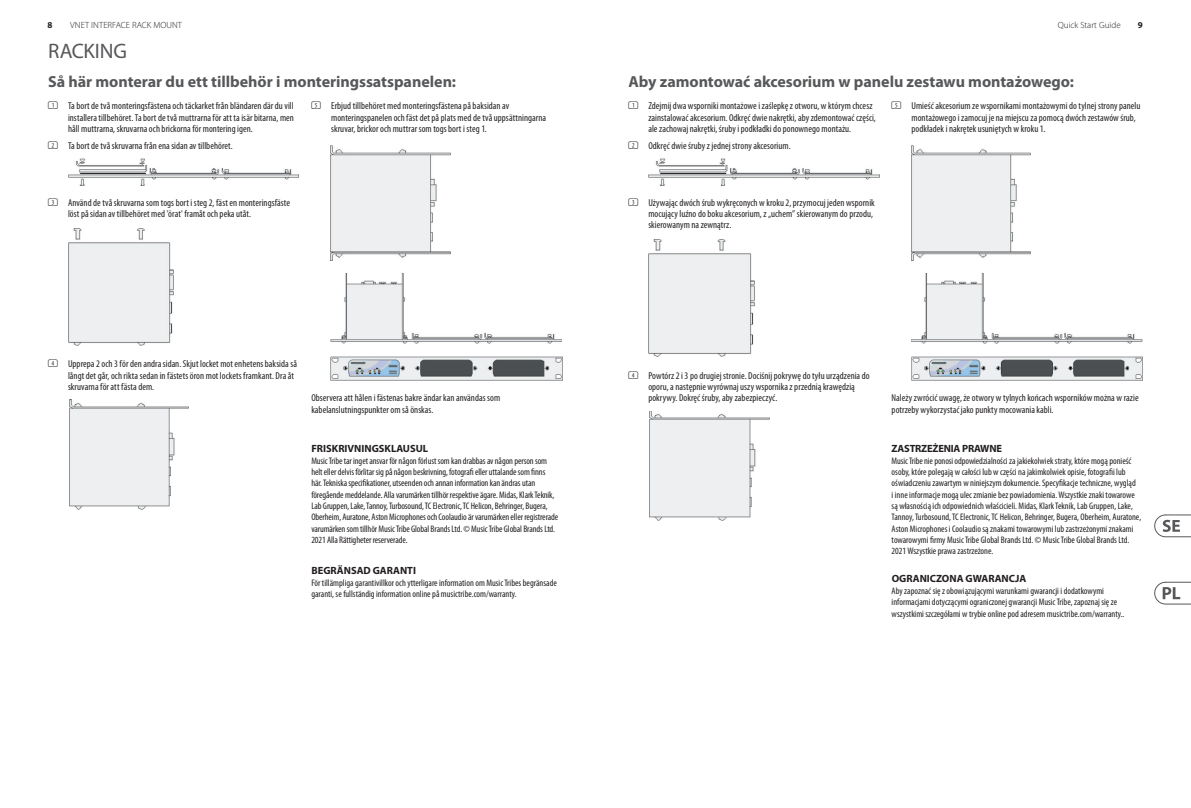
<style>
.page{position:relative;width:1191px;height:808px;background:#fff}
.page>*{position:absolute;margin:0;border:0;box-sizing:border-box;transform-origin:0 0}
.t1{font:21px "Myriad Pro";letter-spacing:-.01em;color:#57585a}
.t2{font:700 16px "Myriad Pro";letter-spacing:-.005em;color:#57585a}
.t3{font:700 10.5px "Myriad Pro";color:#231f20}
.t4{font:700 10.5px "Myriad Pro";letter-spacing:-.02em;color:#231f20}
.t5{font:condensed 10px/11.3px "Myriad Pro";letter-spacing:.005em;color:#231f20}
.t6{font:condensed 9.5px/11.3px "Myriad Pro";color:#231f20}
.t7{font:300 9px "Myriad Pro";color:#231f20}
.t8{font:700 9px "Myriad Pro";color:#231f20}
.s1{font-family:"SQF Round Cond 1 D V1";font-stretch:normal}
</style>
<div class="page">
<svg style="left:1154px;top:581px;width:37px;height:24px"></svg>
<svg style="left:1154px;top:514px;width:37px;height:23px"></svg>
<img style="left:649px;top:158px;width:230px;height:28px">
<img style="left:649px;top:239px;width:105px;height:118px">
<img style="left:649px;top:411px;width:120px;height:110px">
<img style="left:911px;top:146px;width:119px;height:114px">
<img style="left:911px;top:273px;width:231px;height:71px">
<img style="left:911px;top:357px;width:231px;height:23px">
<img style="left:68px;top:158px;width:231px;height:28px">
<img style="left:68px;top:228px;width:106px;height:117px">
<img style="left:69px;top:400px;width:120px;height:109px">
<img style="left:331px;top:146px;width:119px;height:114px">
<img style="left:331px;top:273px;width:231px;height:71px">
<img style="left:331px;top:357px;width:231px;height:23px">
<p class="t8" style="left:48px;top:19px;width:6px">8</p>
<p class="t7" style="left:70px;top:20px;width:113px">VNET INTERFACE RACK MOUNT</p>
<p class="t7" style="left:1057px;top:20px;width:64px">Quick Start Guide</p>
<p class="t8" style="left:1137px;top:19px;width:6px">9</p>
<h1 class="t1" style="left:48px;top:38px;width:80px">RACKING</h1>
<h2 class="t2" style="left:48px;top:71px;width:409px">Så här monterar du ett tillbehör i monteringssatspanelen:</h2>
<p class="t5" style="left:68px;top:100px;width:227px;text-align:justify;text-indent:-20px"><span class="s1">(1)</span> Ta bort de två monteringsfästena och täckarket från bländaren där du vill installera tillbehöret. Ta bort de två muttrarna för att ta isär bitarna, men håll muttrarna, skruvarna och brickorna för montering igen.</p>
<p class="t5" style="left:48px;top:140px;width:186px"><span class="s1">(2)</span> Ta bort de två skruvarna från ena sidan av tillbehöret.</p>
<p class="t5" style="left:331px;top:100px;width:216px;text-indent:-20px"><span class="s1">(5)</span> Erbjud tillbehöret med monteringsfästena på baksidan av monteringspanelen och fäst det på plats med de två uppsättningarna skruvar, brickor och muttrar som togs bort i steg 1.</p>
<p class="t5" style="left:68px;top:197px;width:224px;text-indent:-20px"><span class="s1">(3)</span> Använd de två skruvarna som togs bort i steg 2, fäst en monteringsfäste löst på sidan av tillbehöret med 'örat' framåt och peka utåt.</p>
<p class="t5" style="left:68px;top:358px;width:230px;text-indent:-20px"><span class="s1">(4)</span> Upprepa 2 och 3 för den andra sidan. Skjut locket mot enhetens baksida så långt det går, och rikta sedan in fästets öron mot lockets framkant. Dra åt skruvarna för att fästa dem.</p>
<p class="t5" style="left:311px;top:392px;width:190px">Observera att hålen i fästenas bakre ändar kan användas som kabelanslutningspunkter om så önskas.</p>
<p class="t3" style="left:311px;top:441px;width:118px">FRISKRIVNINGSKLAUSUL</p>
<p class="t6" style="left:311px;top:455px;width:248px">Music Tribe tar inget ansvar för någon förlust som kan drabbas av någon person som helt eller delvis förlitar sig på någon beskrivning, fotografi eller uttalande som finns här. Tekniska specifikationer, utseenden och annan information kan ändras utan föregående meddelande. Alla varumärken tillhör respektive ägare. Midas, Klark Teknik, Lab Gruppen, Lake, Tannoy, Turbosound, TC Electronic, TC Helicon, Behringer, Bugera, Oberheim, Auratone, Aston Microphones och Coolaudio är varumärken eller registrerade varumärken som tillhör Music Tribe Global Brands Ltd. © Music Tribe Global Brands Ltd.<br>2021 Alla Rättigheter reserverade.</p>
<p class="t3" style="left:311px;top:563px;width:106px">BEGRÄNSAD GARANTI</p>
<p class="t6" style="left:311px;top:577px;width:247px">För tillämpliga garantivillkor och ytterligare information om Music Tribes begränsade garanti, se fullständig information online på musictribe.com/warranty.</p>
<h2 class="t2" style="left:628px;top:71px;width:447px">Aby zamontować akcesorium w panelu zestawu montażowego:</h2>
<p class="t5" style="left:648px;top:100px;width:229px;text-indent:-20px"><span class="s1">(1)</span> Zdejmij dwa wsporniki montażowe i zaślepkę z otworu, w którym chcesz zainstalować akcesorium. Odkręć dwie nakrętki, aby zdemontować części, ale zachowaj nakrętki, śruby i podkładki do ponownego montażu.</p>
<p class="t5" style="left:628px;top:140px;width:164px"><span class="s1">(2)</span> Odkręć dwie śruby z jednej strony akcesorium.</p>
<p class="t5" style="left:911px;top:100px;width:230px;text-indent:-20px"><span class="s1">(5)</span> Umieść akcesorium ze wspornikami montażowymi do tylnej strony panelu montażowego i zamocuj je na miejscu za pomocą dwóch zestawów śrub, podkładek i nakrętek usuniętych w kroku 1.</p>
<p class="t5" style="left:648px;top:197px;width:228px;text-indent:-20px"><span class="s1">(3)</span> Używając dwóch śrub wykręconych w kroku 2, przymocuj jeden wspornik mocujący luźno do boku akcesorium, z „uchem” skierowanym do przodu, skierowanym na zewnątrz.</p>
<p class="t5" style="left:648px;top:369px;width:223px;text-indent:-20px"><span class="s1">(4)</span> Powtórz 2 i 3 po drugiej stronie. Dociśnij pokrywę do tyłu urządzenia do oporu, a następnie wyrównaj uszy wspornika z przednią krawędzią pokrywy. Dokręć śruby, aby zabezpieczyć.</p>
<p class="t5" style="left:891px;top:392px;width:248px">Należy zwrócić uwagę, że otwory w tylnych końcach wsporników można w razie potrzeby wykorzystać jako punkty mocowania kabli.</p>
<p class="t4" style="left:891px;top:441px;width:112px">ZASTRZEŻENIA PRAWNE</p>
<p class="t6" style="left:891px;top:455px;width:251px">Music Tribe nie ponosi odpowiedzialności za jakiekolwiek straty, które mogą ponieść osoby, które polegają w całości lub w części na jakimkolwiek opisie, fotografii lub oświadczeniu zawartym w niniejszym dokumencie. Specyfikacje techniczne, wygląd<br>i inne informacje mogą ulec zmianie bez powiadomienia. Wszystkie znaki towarowe są własnością ich odpowiednich właścicieli. Midas, Klark Teknik, Lab Gruppen, Lake, Tannoy, Turbosound, TC Electronic, TC Helicon, Behringer, Bugera, Oberheim, Auratone, Aston Microphones i Coolaudio są znakami towarowymi lub zastrzeżonymi znakami towarowymi firmy Music Tribe Global Brands Ltd. © Music Tribe Global Brands Ltd.<br>2021 Wszystkie prawa zastrzeżone.</p>
<p class="t3" style="left:891px;top:572px;width:136px">OGRANICZONA GWARANCJA</p>
<p class="t6" style="left:891px;top:585px;width:234px">Aby zapoznać się z obowiązującymi warunkami gwarancji i dodatkowymi informacjami dotyczącymi ograniczonej gwarancji Music Tribe, zapoznaj się ze wszystkimi szczegółami w trybie online pod adresem musictribe.com/warranty..</p>
</div>
